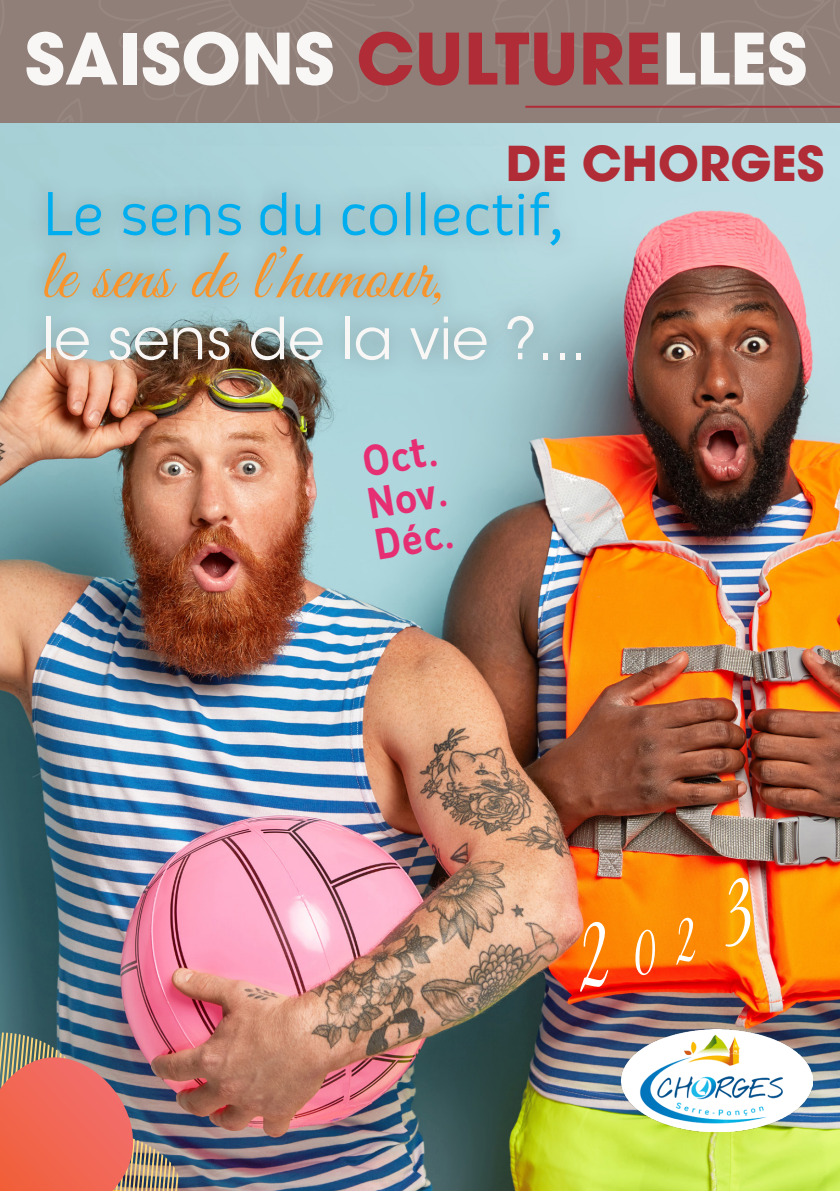
<style>
.page{position:relative;width:840px;height:1191px;background:#fff}
.page>*{position:absolute;margin:0;border:0;box-sizing:border-box;transform-origin:0 0}
.t1{font:71.4px "Great Vibes";color:#f7942c}
.t2{font:700 70.2px "Avant Garde LT";color:#f9f7f6}
.t3{font:57.6px "Oceania";letter-spacing:-.015em;color:#00aeef}
.t4{font:57.6px "ITC Avant Garde Std";color:#f9f7f6}
.t5{font:700 48px "Avant Garde LT";color:#b02c37}
.t6{font:700 40.6px "Oceania";color:#e62e73;scale:.91 1}
.s1{color:#b02c37}
</style>
<div class="page">
<img style="left:0;top:122px;width:839px;height:1069px">
<img style="left:0;top:1032px;width:178px;height:159px">
<img style="left:621px;top:1029px;width:190px;height:103px">
<div style="left:0;top:0;width:839px;height:122px;background:#907f78"></div>
<svg style="left:525px;top:105px;width:314px;height:1px"></svg>
<hr style="left:525px;top:106px;width:314px;height:2px;background:#b02c37">
<div style="left:24px;top:171px;width:577px;height:210px;background:#231f20;opacity:.35"></div>
<svg style="left:561px;top:920px;width:59px;height:72px;background:#f66515"></svg>
<svg style="left:626px;top:876px;width:137px;height:100px;background:#fb8a10"></svg>
<p class="t2" style="left:25px;top:13px;width:783px">SAISONS <span class="s1">CULTURE</span>LLES</p>
<p class="t5" style="left:506px;top:132px;width:319px">DE CHORGES</p>
<p class="t3" style="left:42px;top:180px;width:523px">Le sens du collectif,</p>
<p class="t1" style="left:42px;top:236px;width:403px">le sens de l’humour,</p>
<p class="t4" style="left:42px;top:303px;width:546px">le sens de la vie ?...</p>
<p class="t6" style="left:359px;top:438px;width:84px;rotate:-9deg">Oct.</p>
<p class="t6" style="left:363px;top:480px;width:90px;rotate:-9deg">Nov.</p>
<p class="t6" style="left:370px;top:522px;width:89px;rotate:-9deg">Déc.</p>
</div>
